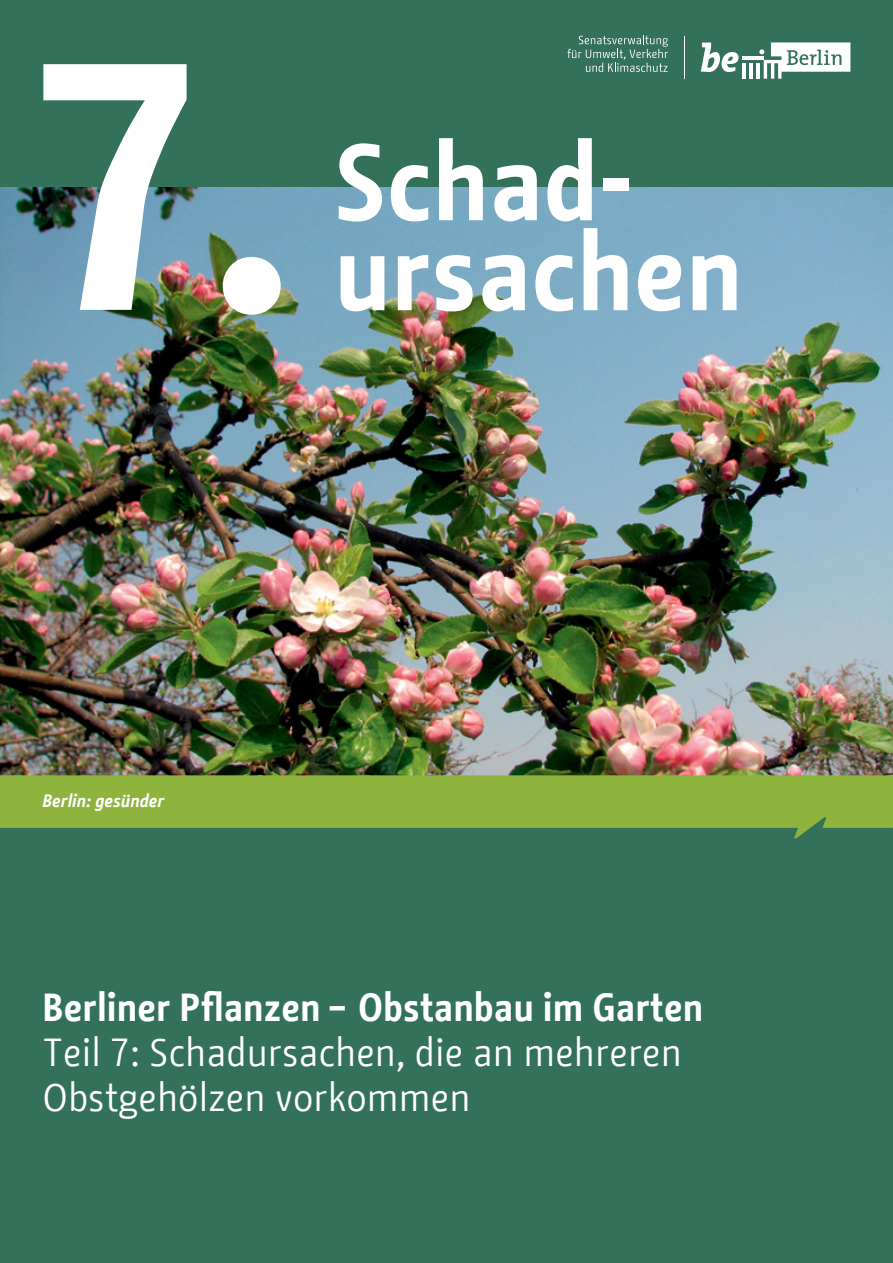
<style>
.page{position:relative;width:893px;height:1263px;background:#33715b}
.page>*{position:absolute;margin:0;border:0;box-sizing:border-box;transform-origin:0 0}
._03_02_Rücken{font:700 351px "BMF Change";color:#fff}
._03_02_Rücken-2{font:700 108px "BMF Change";color:#fff}
._01_02_Umschlag_Unte{font:39px "BMF Change";color:#fff}
._01_02_Umschlag_Unte-2{font:700 39px "BMF Change";color:#fff}
._01_03_Umschlag_Kont{font:italic 700 18px "BMF Change";color:#fff}
</style>
<div class="page">
<img style="left:0;top:187px;width:893px;height:588px">
<svg style="left:0;top:775px;width:893px;height:63px;fill:#8fb43e"></svg>
<svg style="left:701px;top:43px;width:38px;height:29px"></svg>
<hr style="left:742px;top:63px;width:3px;height:16px;background:#fff">
<hr style="left:749px;top:63px;width:4px;height:16px;background:#fff">
<hr style="left:756px;top:63px;width:4px;height:16px;background:#fff">
<hr style="left:742px;top:56px;width:22px;height:4px;background:#fff">
<svg style="left:759px;top:42px;width:91px;height:37px"></svg>
<hr style="left:684px;top:36px;width:1px;height:43px;background:#fff">
<svg style="left:567px;top:35px;width:101px;height:37px"></svg>
<p class="_03_02_Rücken" style="left:22px;top:-63px;width:278px">7.</p>
<p class="_03_02_Rücken-2" style="left:334px;top:105px;width:305px">Schad-</p>
<p class="_03_02_Rücken-2" style="left:334px;top:195px;width:411px">ursachen</p>
<p class="_01_03_Umschlag_Kont" style="left:43px;top:788px;width:123px">Berlin: gesünder</p>
<p class="_01_02_Umschlag_Unte-2" style="left:43px;top:980px;width:662px">Berliner Pflanzen – Obstanbau im Garten</p>
<p class="_01_02_Umschlag_Unte" style="left:43px;top:1025px;width:641px">Teil 7: Schadursachen, die an mehreren</p>
<p class="_01_02_Umschlag_Unte" style="left:43px;top:1070px;width:430px">Obstgehölzen vorkommen</p>
</div>
